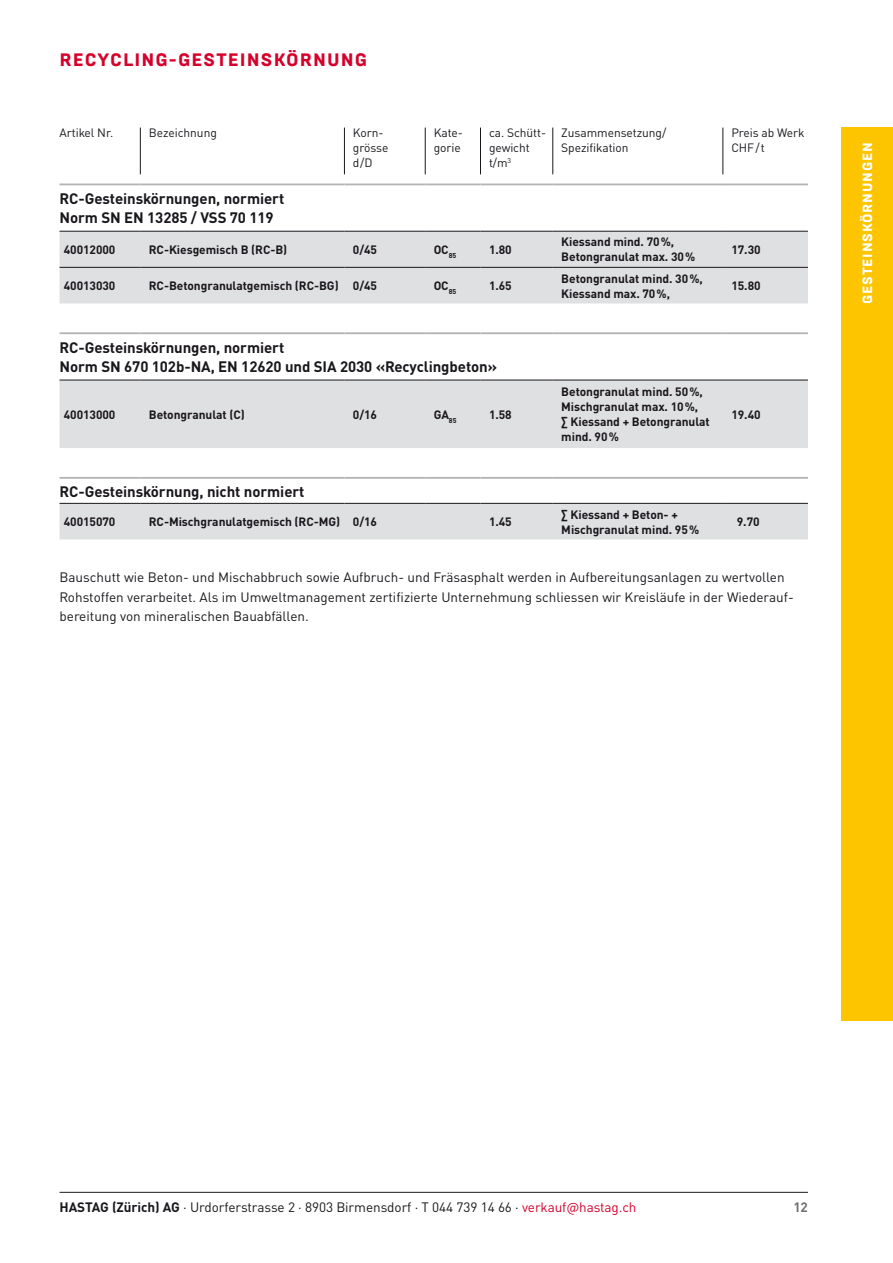
<style>
.page{position:relative;width:893px;height:1263px;background:#fff}
.page>*{position:absolute;margin:0;border:0;box-sizing:border-box;transform-origin:0 0}
.t1{font:800 18px "Brutal Type";letter-spacing:.06em;color:#d6002b}
.t2{font:700 15px/18.8px "DIN Pro";letter-spacing:-.005em;color:#1a171c}
.t3{font:13.5px/19.5px "DIN Pro";color:#1a171c}
.t4{font:800 13.5px "Brutal Type";letter-spacing:.06em;color:#fff}
.t5{font:700 13.5px "DIN Pro";color:#707173}
.t6{font:700 12px/15px "DIN Pro";letter-spacing:-.005em;color:#1a171c}
.t7{font:12px/15px "DIN Pro";letter-spacing:-.005em;color:#1a171c}
.s1{font-weight:700}
.s2{color:#d6002b}
</style>
<div class="page">
<hr style="left:60px;top:1192px;width:748px;height:1px;background:#1a171c">
<svg style="left:60px;top:174px;width:748px;height:57px"></svg>
<svg style="left:60px;top:232px;width:748px;height:307px;fill:#dfe0e1"></svg>
<hr style="left:60px;top:231px;width:80px;height:1px;background:#1a171c">
<hr style="left:140px;top:231px;width:204px;height:1px;background:#1a171c">
<hr style="left:344px;top:231px;width:81px;height:1px;background:#1a171c">
<hr style="left:425px;top:231px;width:55px;height:1px;background:#1a171c">
<hr style="left:480px;top:231px;width:73px;height:1px;background:#1a171c">
<hr style="left:553px;top:231px;width:170px;height:1px;background:#1a171c">
<hr style="left:723px;top:231px;width:85px;height:1px;background:#1a171c">
<hr style="left:60px;top:380px;width:80px;height:1px;background:#1a171c">
<hr style="left:140px;top:380px;width:204px;height:1px;background:#1a171c">
<hr style="left:344px;top:380px;width:81px;height:1px;background:#1a171c">
<hr style="left:425px;top:380px;width:55px;height:1px;background:#1a171c">
<hr style="left:480px;top:380px;width:73px;height:1px;background:#1a171c">
<hr style="left:553px;top:380px;width:170px;height:1px;background:#1a171c">
<hr style="left:723px;top:380px;width:85px;height:1px;background:#1a171c">
<hr style="left:60px;top:503px;width:80px;height:1px;background:#1a171c">
<hr style="left:140px;top:503px;width:204px;height:1px;background:#1a171c">
<hr style="left:344px;top:503px;width:81px;height:1px;background:#1a171c">
<hr style="left:425px;top:503px;width:55px;height:1px;background:#1a171c">
<hr style="left:480px;top:503px;width:73px;height:1px;background:#1a171c">
<hr style="left:553px;top:503px;width:170px;height:1px;background:#1a171c">
<hr style="left:723px;top:503px;width:85px;height:1px;background:#1a171c">
<hr style="left:344px;top:128px;width:1px;height:46px;background:#1a171c">
<hr style="left:425px;top:128px;width:1px;height:46px;background:#1a171c">
<hr style="left:480px;top:128px;width:1px;height:46px;background:#1a171c">
<hr style="left:553px;top:128px;width:1px;height:46px;background:#1a171c">
<hr style="left:723px;top:128px;width:1px;height:46px;background:#1a171c">
<hr style="left:60px;top:267px;width:80px;height:1px;background:#1a171c">
<hr style="left:140px;top:267px;width:204px;height:1px;background:#1a171c">
<hr style="left:344px;top:267px;width:81px;height:1px;background:#1a171c">
<hr style="left:425px;top:267px;width:55px;height:1px;background:#1a171c">
<hr style="left:480px;top:267px;width:73px;height:1px;background:#1a171c">
<hr style="left:553px;top:267px;width:170px;height:1px;background:#1a171c">
<hr style="left:723px;top:267px;width:85px;height:1px;background:#1a171c">
<hr style="left:140px;top:128px;width:1px;height:46px;background:#1a171c">
<hr style="left:60px;top:183px;width:80px;height:2px;background:#b2b3b5">
<hr style="left:140px;top:183px;width:204px;height:2px;background:#b2b3b5">
<hr style="left:344px;top:183px;width:81px;height:2px;background:#b2b3b5">
<hr style="left:425px;top:183px;width:55px;height:2px;background:#b2b3b5">
<hr style="left:480px;top:183px;width:73px;height:2px;background:#b2b3b5">
<hr style="left:553px;top:183px;width:170px;height:2px;background:#b2b3b5">
<hr style="left:723px;top:183px;width:85px;height:2px;background:#b2b3b5">
<hr style="left:60px;top:332px;width:80px;height:2px;background:#b2b3b5">
<hr style="left:140px;top:332px;width:204px;height:2px;background:#b2b3b5">
<hr style="left:344px;top:332px;width:81px;height:2px;background:#b2b3b5">
<hr style="left:425px;top:332px;width:55px;height:2px;background:#b2b3b5">
<hr style="left:480px;top:332px;width:73px;height:2px;background:#b2b3b5">
<hr style="left:553px;top:332px;width:170px;height:2px;background:#b2b3b5">
<hr style="left:723px;top:332px;width:85px;height:2px;background:#b2b3b5">
<hr style="left:60px;top:477px;width:80px;height:2px;background:#b2b3b5">
<hr style="left:140px;top:477px;width:204px;height:2px;background:#b2b3b5">
<hr style="left:344px;top:477px;width:81px;height:2px;background:#b2b3b5">
<hr style="left:425px;top:477px;width:55px;height:2px;background:#b2b3b5">
<hr style="left:480px;top:477px;width:73px;height:2px;background:#b2b3b5">
<hr style="left:553px;top:477px;width:170px;height:2px;background:#b2b3b5">
<hr style="left:723px;top:477px;width:85px;height:2px;background:#b2b3b5">
<div style="left:842px;top:128px;width:51px;height:892px;background:#fdc400"></div>
<h1 class="t1" style="left:60px;top:48px;width:309px">RECYCLING-GESTEINSKÖRNUNG</h1>
<p class="t7" style="left:60px;top:124px;width:55px">Artikel Nr.</p>
<p class="t7" style="left:149px;top:124px;width:70px">Bezeichnung</p>
<p class="t7" style="left:353px;top:124px;width:37px">Korn&shy;grösse d/D</p>
<p class="t7" style="left:434px;top:124px;width:31px">Kate&shy;gorie</p>
<p class="t7" style="left:489px;top:124px;width:59px">ca. Schütt&shy;gewicht t/m<sup>3</sup></p>
<p class="t7" style="left:561px;top:124px;width:107px">Zusammensetzung/<br>Spezifikation</p>
<p class="t7" style="left:731px;top:124px;width:75px">Preis ab Werk<br>CHF/t</p>
<p class="t2" style="left:60px;top:188px;width:226px">RC-Gesteinskörnungen, normiert<br>Norm SN EN 13285 / VSS 70 119</p>
<p class="t6" style="left:64px;top:241px;width:53px">40012000</p>
<p class="t6" style="left:149px;top:241px;width:140px">RC-Kiesgemisch B (RC-B)</p>
<p class="t6" style="left:353px;top:241px;width:26px">0/45</p>
<p class="t6" style="left:434px;top:241px;width:24px">OC<sub>85</sub></p>
<p class="t6" style="left:489px;top:241px;width:24px">1.80</p>
<p class="t6" style="left:561px;top:233px;width:136px">Kiessand mind. 70%,<br>Betongranulat max. 30%</p>
<p class="t6" style="left:731px;top:241px;width:31px">17.30</p>
<p class="t6" style="left:64px;top:277px;width:53px">40013030</p>
<p class="t6" style="left:149px;top:277px;width:230px">RC-Betongranulatgemisch (RC-BG) 0/45</p>
<p class="t6" style="left:434px;top:277px;width:24px">OC<sub>85</sub></p>
<p class="t6" style="left:489px;top:277px;width:24px">1.65</p>
<p class="t6" style="left:561px;top:269px;width:143px">Betongranulat mind. 30%,<br>Kiessand max. 70%,</p>
<p class="t6" style="left:731px;top:277px;width:31px">15.80</p>
<p class="t2" style="left:60px;top:337px;width:439px">RC-Gesteinskörnungen, normiert<br>Norm SN 670 102b-NA, EN 12620 und SIA 2030 «Recyclingbeton»</p>
<p class="t6" style="left:64px;top:405px;width:53px">40013000</p>
<p class="t6" style="left:149px;top:405px;width:98px">Betongranulat (C)</p>
<p class="t6" style="left:353px;top:405px;width:26px">0/16</p>
<p class="t6" style="left:434px;top:405px;width:24px">GA<sub>85</sub></p>
<p class="t6" style="left:489px;top:405px;width:24px">1.58</p>
<p class="t6" style="left:561px;top:383px;width:150px">Betongranulat mind. 50%,<br>Mischgranulat max. 10%,<br>∑ Kiessand + Betongranulat mind. 90%</p>
<p class="t6" style="left:731px;top:405px;width:31px">19.40</p>
<p class="t2" style="left:60px;top:480px;width:246px">RC-Gesteinskörnung, nicht normiert</p>
<p class="t6" style="left:64px;top:513px;width:53px">40015070</p>
<p class="t6" style="left:149px;top:513px;width:230px">RC-Mischgranulatgemisch (RC-MG) 0/16</p>
<p class="t6" style="left:489px;top:513px;width:24px">1.45</p>
<p class="t6" style="left:561px;top:505px;width:139px">∑ Kiessand + Beton- +<br>Mischgranulat mind. 95%</p>
<p class="t6" style="left:737px;top:513px;width:24px">9.70</p>
<p class="t3" style="left:60px;top:566px;width:736px">Bauschutt wie Beton- und Mischabbruch sowie Aufbruch- und Fräsasphalt werden in Aufbereitungsanlagen zu wertvollen<br>Rohstoffen verarbeitet. Als im Umweltmanagement zertifizierte Unternehmung schliessen wir Kreisläufe in der Wiederauf&shy;bereitung von mineralischen Bauabfällen.</p>
<p class="t4" style="left:859px;top:304px;width:163px;rotate:-90deg">GESTEINSKÖRNUNGEN</p>
<p class="t3" style="left:60px;top:1196px;width:578px"><span class="s1">HASTAG (Zürich) AG</span> · Urdorferstrasse 2 · 8903 Birmensdorf · T 044 739 14 66 · <span class="s2">verkauf@hastag.ch</span></p>
<p class="t5" style="left:793px;top:1195px;width:16px">12</p>
</div>
